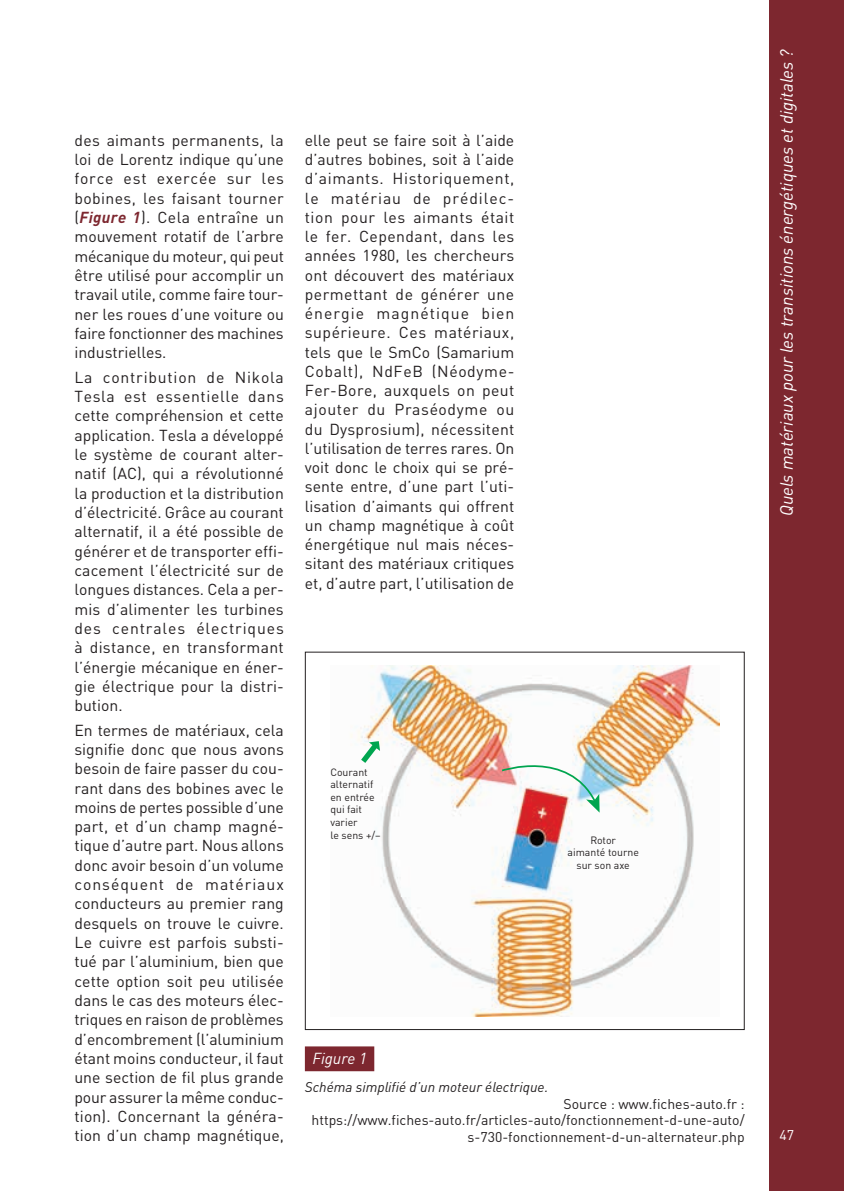
<style>
.page{position:relative;width:844px;height:1191px;background:#fff}
.page>*{position:absolute;margin:0;border:0;box-sizing:border-box;transform-origin:0 0}
.t1{font:italic 17.5px "DINOT";color:#fff}
.Texte_courant{font:15.75px/19.2px "DINOT";color:#231f20;text-align:justify}
.Figure_numero{font:italic 15.75px "DINOT";color:#fff}
.Figure_source{font:14px/16.8px "DINOT";color:#231f20;text-align:right}
.Figure_titre{font:italic 14px "DINOT";color:#231f20}
.t2{font:14px "DINOT";color:#fff}
.t3{font:10.5px/12.6px "DINOT";color:#231f20}
.s1{font-weight:700;font-style:italic;color:#7d272f}
</style>
<div class="page">
<div style="left:769px;top:0;width:74px;height:1191px;background:#7d272f"></div>
<div style="left:305px;top:1046px;width:69px;height:25px;background:#7d272f"></div>
<img style="left:350px;top:665px;width:369px;height:351px">
<svg style="left:361px;top:741px;width:19px;height:22px"></svg>
<img style="left:500px;top:749px;width:99px;height:63px">
<p class="Texte_courant" style="left:74px;top:130px;width:211px">des aimants permanents, la loi de Lorentz indique qu’une force est exercée sur les bobines, les faisant tourner (<span class="s1">Figure 1</span>). Cela entraîne un mouvement rotatif de l’arbre mécanique du moteur, qui peut être utilisé pour accomplir un travail utile, comme faire tour&shy;ner les roues d’une voiture ou faire fonctionner des machines industrielles.</p>
<p class="Texte_courant" style="left:74px;top:367px;width:211px">La contribution de Nikola Tesla est essentielle dans cette compréhension et cette application. Tesla a développé le système de courant alter&shy;natif (AC), qui a révolutionné la production et la distribution d’électricité. Grâce au courant alternatif, il a été possible de générer et de transporter effi&shy;cacement l’électricité sur de longues distances. Cela a per&shy;mis d’alimenter les turbines des centrales électriques à distance, en transformant l’énergie mécanique en éner&shy;gie électrique pour la distri&shy;bution.</p>
<p class="Texte_courant" style="left:74px;top:720px;width:211px">En termes de matériaux, cela signifie donc que nous avons besoin de faire passer du cou&shy;rant dans des bobines avec le moins de pertes possible d’une part, et d’un champ magné&shy;tique d’autre part. Nous allons donc avoir besoin d’un volume conséquent de matériaux conducteurs au premier rang desquels on trouve le cuivre.<br>Le cuivre est parfois substi&shy;tué par l’aluminium, bien que cette option soit peu utilisée dans le cas des moteurs élec&shy;triques en raison de problèmes d’encombrement (l’aluminium étant moins conducteur, il faut une section de fil plus grande pour assurer la même conduc&shy;tion). Concernant la généra&shy;tion d’un champ magnétique,</p>
<p class="Texte_courant" style="left:305px;top:130px;width:211px">elle peut se faire soit à l’aide d’autres bobines, soit à l’aide d’aimants. Historiquement, le matériau de prédilec&shy;tion pour les aimants était le fer. Cependant, dans les années 1980, les chercheurs ont découvert des matériaux permettant de générer une énergie magnétique bien supérieure. Ces matériaux, tels que le SmCo (Samarium Cobalt), NdFeB (Néodyme-Fer-Bore, auxquels on peut ajouter du Praséodyme ou du Dysprosium), nécessitent l’utilisation de terres rares. On voit donc le choix qui se pré&shy;sente entre, d’une part l’uti&shy;lisation d’aimants qui offrent un champ magnétique à coût énergétique nul mais néces&shy;sitant des matériaux critiques et, d’autre part, l’utilisation de</p>
<p class="t3" style="left:330px;top:765px;width:52px">Courant alternatif en entrée qui fait varier<br>le sens +/–</p>
<p class="t3" style="left:567px;top:833px;width:73px;text-align:center">Rotor<br>aimanté tourne sur son axe</p>
<p class="Figure_numero" style="left:312px;top:1048px;width:56px">Figure 1</p>
<p class="Figure_titre" style="left:305px;top:1078px;width:245px">Schéma simplifié d’un moteur électrique.</p>
<p class="Figure_source" style="left:311px;top:1094px;width:434px">Source : www.fiches-auto.fr : https://www.fiches-auto.fr/articles-auto/fonctionnement-d-une-auto/ s-730-fonctionnement-d-un-alternateur.php</p>
<p class="t1" style="left:775px;top:516px;width:468px;rotate:-90deg">Quels matériaux pour les transitions énergétiques et digitales ?</p>
<p class="t2" style="left:779px;top:1125px;width:16px">47</p>
</div>
